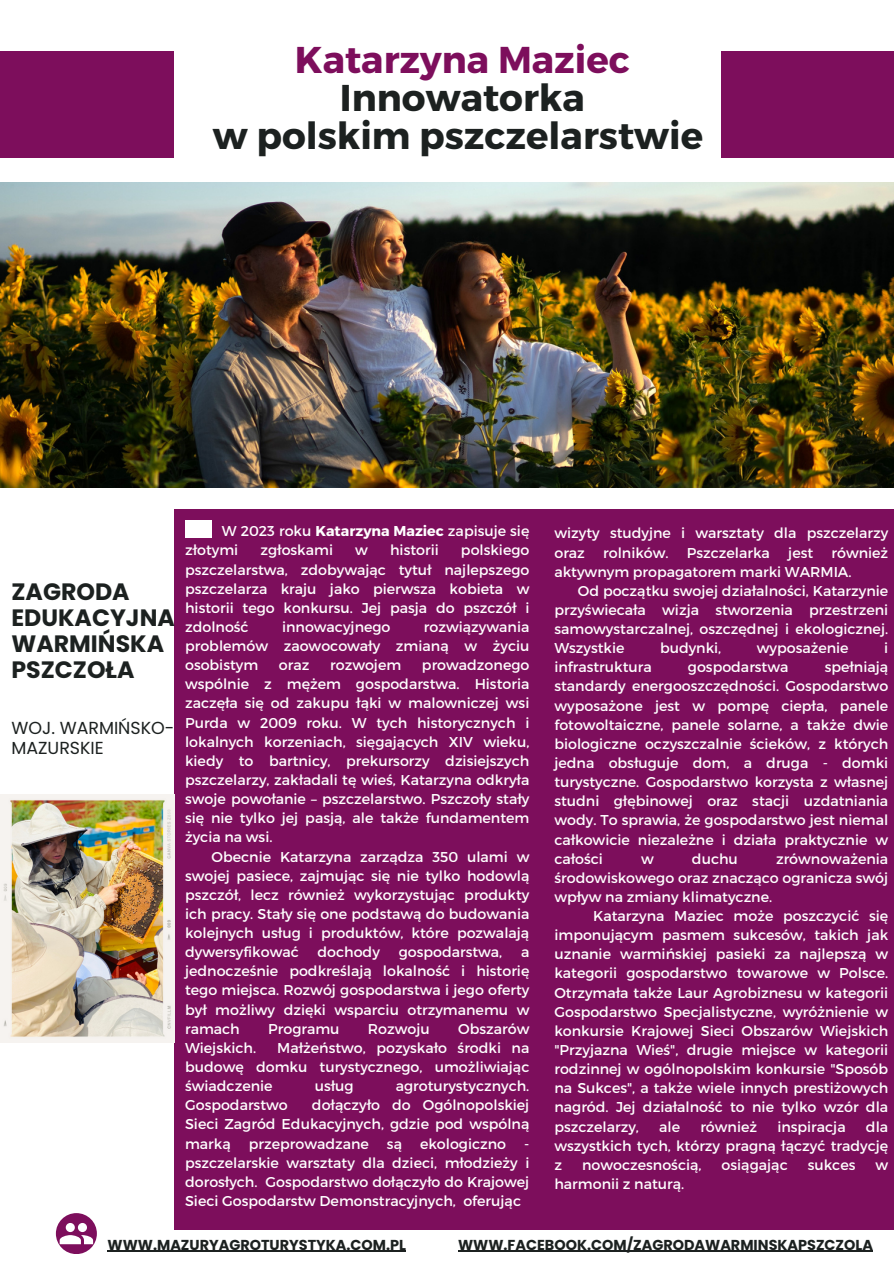
<style>
.page{position:relative;width:894px;height:1264px;background:#fff}
.page>*{position:absolute;margin:0;border:0;box-sizing:border-box;transform-origin:0 0}
.t1{font:700 37.2px/38.2px "Montserrat";color:#1c2120;text-align:center}
.t2{font:700 37.2px "Montserrat";color:#7d0e5c}
.t3{font:700 23.7px/25.8px "Poppins";color:#1c2120}
.t4{font:17.4px/20.2px "Poppins";color:#1c2120}
.t5{font:700 14.4px "Poppins";color:#1c2120}
.t6{font:14.25px/19.2px "Montserrat";color:#fff;text-align:justify}
.s1{font-weight:700}
</style>
<div class="page">
<div style="left:0;top:51px;width:174px;height:107px;background:#7d0e5c"></div>
<div style="left:721px;top:51px;width:172px;height:107px;background:#7d0e5c"></div>
<div style="left:56px;top:1213px;width:41px;height:40px;background:#7d0e5c;border-radius:50%"></div>
<svg style="left:60px;top:1223px;width:33px;height:21px"></svg>
<img style="left:0;top:182px;width:893px;height:305px">
<div style="left:174px;top:509px;width:719px;height:720px;background:#7d0e5c"></div>
<div style="left:185px;top:519px;width:27px;height:18px;background:#fff"></div>
<img style="left:0;top:794px;width:174px;height:248px">
<hr style="left:458px;top:1250px;width:414px;height:1px;background:#1c2120">
<hr style="left:108px;top:1250px;width:298px;height:1px;background:#1c2120">
<h1 class="t2" style="left:295px;top:35px;width:336px">Katarzyna Maziec</h1>
<h1 class="t1" style="left:213px;top:77px;width:492px">Innowatorka<br>w polskim pszczelarstwie</h1>
<h2 class="t3" style="left:11px;top:579px;width:165px">ZAGRODA<br>EDUKACYJNA<br>WARMIŃSKA<br>PSZCZOŁA</h2>
<p class="t4" style="left:11px;top:717px;width:164px">WOJ. WARMIŃSKO-<br>MAZURSKIE</p>
<p class="t6" style="left:185px;top:521px;width:346px;text-indent:37px">W 2023 roku <span class="s1">Katarzyna Maziec</span> zapisuje się złotymi</p>
<p class="t6" style="left:185px;top:540px;width:346px;text-indent:276px">polskiego pszczelarstwa, zdobywając tytuł najlepszego pszczelarza kraju jako pierwsza kobieta w historii tego konkursu. Jej pasja do pszczół i zdolność</p>
<p class="t6" style="left:260px;top:540px;width:74px">zgłoskami</p>
<p class="t6" style="left:355px;top:540px;width:14px">w</p>
<p class="t6" style="left:390px;top:540px;width:50px">historii</p>
<p class="t6" style="left:185px;top:616px;width:346px;text-indent:239px">rozwiązywania problemów zaowocowały zmianą w życiu osobistym</p>
<p class="t6" style="left:282px;top:616px;width:110px">innowacyjnego</p>
<p class="t6" style="left:279px;top:654px;width:32px">oraz</p>
<p class="t6" style="left:330px;top:654px;width:73px">rozwojem</p>
<p class="t6" style="left:185px;top:654px;width:346px;text-indent:237px">prowadzonego wspólnie z mężem gospodarstwa. Historia zaczęła się od zakupu łąki w malowniczej wsi Purda w 2009 roku. W tych historycznych i lokalnych korzeniach, sięgających XIV wieku, kiedy to bartnicy, prekursorzy dzisiejszych pszczelarzy, zakładali tę wieś, Katarzyna odkryła swoje powołanie – pszczelarstwo. Pszczoły stały się nie tylko jej pasją, ale także fundamentem życia na wsi.</p>
<p class="t6" style="left:185px;top:846px;width:346px;text-indent:27px">Obecnie Katarzyna zarządza 350 ulami w swojej pasiece, zajmując się nie tylko hodowlą pszczół, lecz również wykorzystując produkty ich pracy. Stały się one podstawą do budowania kolejnych usług i produktów, które pozwalają dywersyfikować</p>
<p class="t6" style="left:317px;top:941px;width:64px">dochody</p>
<p class="t6" style="left:398px;top:941px;width:105px">gospodarstwa,</p>
<p class="t6" style="left:185px;top:941px;width:346px;text-indent:336px">a jednocześnie podkreślają lokalność i historię tego miejsca. Rozwój gospodarstwa i jego oferty był możliwy dzięki wsparciu otrzymanemu w ramach</p>
<p class="t6" style="left:268px;top:1018px;width:73px">Programu</p>
<p class="t6" style="left:368px;top:1018px;width:63px">Rozwoju</p>
<p class="t6" style="left:458px;top:1018px;width:73px">Obszarów</p>
<p class="t6" style="left:185px;top:1037px;width:346px;text-indent:92px">Małżeństwo, pozyskało środki na budowę domku turystycznego, umożliwiając świadczenie</p>
<p class="t6" style="left:185px;top:1037px;width:73px">Wiejskich.</p>
<p class="t6" style="left:314px;top:1075px;width:40px">usług</p>
<p class="t6" style="left:395px;top:1075px;width:135px">agroturystycznych.</p>
<p class="t6" style="left:185px;top:1094px;width:346px;text-indent:127px">dołączyło do Ogólnopolskiej Sieci Zagród Edukacyjnych, gdzie pod wspólną marką</p>
<p class="t6" style="left:185px;top:1094px;width:104px">Gospodarstwo</p>
<p class="t6" style="left:249px;top:1133px;width:122px">przeprowadzane</p>
<p class="t6" style="left:387px;top:1133px;width:17px">są</p>
<p class="t6" style="left:420px;top:1133px;width:88px">ekologiczno</p>
<p class="t6" style="left:185px;top:1133px;width:346px;text-indent:339px">- pszczelarskie warsztaty dla dzieci, młodzieży i dorosłych. Gospodarstwo dołączyło do Krajowej Sieci Gospodarstw Demonstracyjnych, oferując</p>
<p class="t6" style="left:554px;top:523px;width:335px">wizyty studyjne i warsztaty dla pszczelarzy oraz</p>
<p class="t6" style="left:554px;top:542px;width:335px;text-indent:277px">również aktywnym propagatorem marki WARMIA.</p>
<p class="t6" style="left:554px;top:580px;width:335px;text-indent:23px">Od początku swojej działalności, Katarzynie przyświecała wizja stworzenia przestrzeni samowystarczalnej, oszczędnej i ekologicznej.<br>Wszystkie</p>
<p class="t6" style="left:603px;top:542px;width:67px">rolników.</p>
<p class="t6" style="left:686px;top:542px;width:84px">Pszczelarka</p>
<p class="t6" style="left:788px;top:542px;width:26px">jest</p>
<p class="t6" style="left:659px;top:637px;width:63px">budynki,</p>
<p class="t6" style="left:756px;top:637px;width:93px">wyposażenie</p>
<p class="t6" style="left:883px;top:637px;width:6px">i</p>
<p class="t6" style="left:554px;top:657px;width:335px;text-indent:270px">spełniają standardy energooszczędności. Gospodarstwo wyposażone jest w pompę ciepła, panele fotowoltaiczne, panele solarne, a także dwie biologiczne oczyszczalnie ścieków, z których jedna obsługuje dom, a druga - domki turystyczne. Gospodarstwo korzysta z własnej studni głębinowej oraz stacji uzdatniania wody. To sprawia, że gospodarstwo jest niemal całkowicie niezależne i działa praktycznie w całości</p>
<p class="t6" style="left:554px;top:657px;width:99px">infrastruktura</p>
<p class="t6" style="left:687px;top:657px;width:102px">gospodarstwa</p>
<p class="t6" style="left:554px;top:848px;width:335px;text-indent:221px">zrównoważenia środowiskowego oraz znacząco ogranicza swój wpływ na zmiany klimatyczne.</p>
<p class="t6" style="left:554px;top:905px;width:335px;text-indent:39px">Katarzyna Maziec może poszczycić się imponującym pasmem sukcesów, takich jak uznanie warmińskiej pasieki za najlepszą w kategorii gospodarstwo towarowe w Polsce.<br>Otrzymała także Laur Agrobiznesu w kategorii Gospodarstwo Specjalistyczne, wyróżnienie w konkursie Krajowej Sieci Obszarów Wiejskich "Przyjazna Wieś", drugie miejsce w kategorii rodzinnej w ogólnopolskim konkursie "Sposób na Sukces", a także wiele innych prestiżowych nagród. Jej działalność to nie tylko wzór dla pszczelarzy,</p>
<p class="t6" style="left:641px;top:848px;width:14px">w</p>
<p class="t6" style="left:691px;top:848px;width:47px">duchu</p>
<p class="t6" style="left:659px;top:1116px;width:22px">ale</p>
<p class="t6" style="left:700px;top:1116px;width:58px">również</p>
<p class="t6" style="left:777px;top:1116px;width:70px">inspiracja</p>
<p class="t6" style="left:554px;top:1116px;width:335px;text-indent:311px">dla wszystkich tych, którzy pragną łączyć tradycję z</p>
<p class="t6" style="left:582px;top:1154px;width:121px">nowoczesnością,</p>
<p class="t6" style="left:721px;top:1154px;width:68px">osiągając</p>
<p class="t6" style="left:807px;top:1154px;width:49px">sukces</p>
<p class="t6" style="left:875px;top:1154px;width:14px">w</p>
<p class="t6" style="left:554px;top:1173px;width:131px">harmonii z naturą.</p>
<p class="t5" style="left:108px;top:1234px;width:300px">WWW.MAZURYAGROTURYSTYKA.COM.PL</p>
<p class="t5" style="left:458px;top:1234px;width:416px">WWW.FACEBOOK.COM/ZAGRODAWARMINSKAPSZCZOLA</p>
</div>
